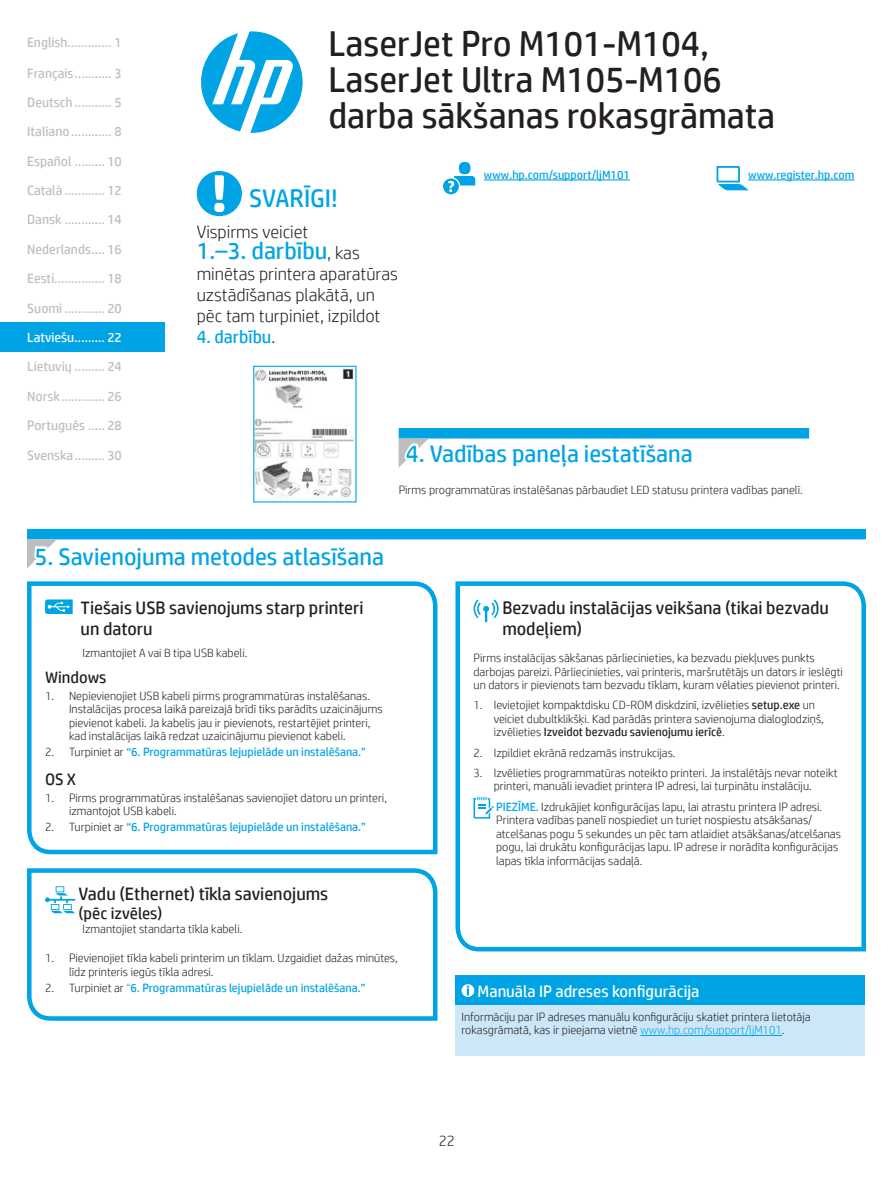
<style>
.page{position:relative;width:893px;height:1188px;background:#fff}
.page>*{position:absolute;margin:0;border:0;box-sizing:border-box;transform-origin:0 0}
.t1{font:36px/36px "HP Simplified";color:#231f20}
.t2{font:25.5px "HP Simplified";color:#00a4e4}
.t3{font:24px "HP Simplified";color:#00a4e4}
.t4{font:18px/21px "HP Simplified";color:#231f20}
.t5{font:300 18px/21px "HP Simplified";color:#231f20}
.t6{font:18px "HP Simplified";color:#00a4e4}
.t7{font:16.5px "HP Simplified";color:#fff}
.t8{font:16.5px "HP Simplified";color:#231f20}
.t9{font:300 15px "HP Simplified";color:#231f20}
.t10{font:13.5px "HP Simplified";color:#bcbec0}
.t11{font:13.5px "HP Simplified";color:#fff}
.t12{font:300 12px/13.5px "HP Simplified";color:#231f20}
.t13{font:12px "HP Simplified";color:#00a4e4}
.s1{font-weight:300;font-size:18px;color:#231f20}
.s2{font-weight:300;color:#231f20}
.s3{font-weight:300}
.s4{font-weight:400}
.s5{font-weight:400;color:#00a4e4}
.s6{color:#00a4e4}
</style>
<div class="page">
<img style="left:255px;top:368px;width:99px;height:131px">
<div style="left:253px;top:366px;width:103px;height:137px;border:1px solid #00a4e4"></div>
<div style="left:0;top:322px;width:165px;height:29px;background:#00a4e4"></div>
<div style="left:27px;top:529px;width:838px;height:10px;background:#00a4e4"></div>
<svg style="left:27px;top:581px;width:411px;height:274px"></svg>
<svg style="left:455px;top:581px;width:411px;height:371px"></svg>
<div style="left:197px;top:171px;width:45px;height:45px;background:#00a4e4;border-radius:50%"></div>
<svg style="left:214px;top:175px;width:10px;height:37px"></svg>
<div style="left:455px;top:976px;width:409px;height:29px;background:#00a4e4"></div>
<div style="left:455px;top:1005px;width:409px;height:50px;background:#cde7f8"></div>
<svg style="left:461px;top:984px;width:13px;height:13px"></svg>
<hr style="left:640px;top:1035px;width:141px;height:1px;background:#00a4e4">
<div style="left:398px;top:428px;width:410px;height:11px;background:#00a4e4"></div>
<svg style="left:27px;top:868px;width:411px;height:153px"></svg>
<svg style="left:201px;top:31px;width:101px;height:102px"></svg>
<svg style="left:398px;top:438px;width:31px;height:30px"></svg>
<svg style="left:27px;top:539px;width:46px;height:174px"></svg>
<svg style="left:443px;top:162px;width:32px;height:32px"></svg>
<svg style="left:716px;top:166px;width:32px;height:24px"></svg>
<hr style="left:483px;top:179px;width:146px;height:2px;background:#00a4e4">
<hr style="left:747px;top:179px;width:107px;height:2px;background:#00a4e4">
<p class="t10" style="left:27px;top:34px;width:96px">English............. 1</p>
<p class="t10" style="left:27px;top:64px;width:96px">Français........... 3</p>
<p class="t10" style="left:27px;top:93px;width:96px">Deutsch ........... 5</p>
<p class="t10" style="left:27px;top:123px;width:96px">Italiano............ 8</p>
<p class="t10" style="left:27px;top:152px;width:96px">Español ......... 10</p>
<p class="t10" style="left:27px;top:182px;width:96px">Català ............ 12</p>
<p class="t10" style="left:27px;top:211px;width:96px">Dansk ............ 14</p>
<p class="t10" style="left:27px;top:240px;width:96px">Nederlands.... 16</p>
<p class="t10" style="left:27px;top:270px;width:96px">Eesti............... 18</p>
<p class="t10" style="left:27px;top:299px;width:96px">Suomi ............ 20</p>
<p class="t11" style="left:27px;top:329px;width:96px">Latviešu......... 22</p>
<p class="t10" style="left:27px;top:358px;width:96px">Lietuvių ......... 24</p>
<p class="t10" style="left:27px;top:387px;width:96px">Norsk............. 26</p>
<p class="t10" style="left:27px;top:417px;width:96px">Português ..... 28</p>
<p class="t10" style="left:27px;top:446px;width:96px">Svenska......... 30</p>
<h1 class="t1" style="left:328px;top:25px;width:448px">LaserJet Pro M101-M104,<br>LaserJet Ultra M105-M106 darba sākšanas rokasgrāmata</h1>
<p class="t13" style="left:483px;top:167px;width:147px">www.hp.com/support/ljM101</p>
<p class="t13" style="left:747px;top:167px;width:108px">www.register.hp.com</p>
<h2 class="t2" style="left:249px;top:182px;width:90px">SVARĪGI!</h2>
<h3 class="t5" style="left:197px;top:221px;width:113px">Vispirms veiciet</h3>
<h3 class="t3" style="left:197px;top:235px;width:164px">1.–3. darbību<span class="s1">, kas</span></h3>
<h3 class="t5" style="left:197px;top:263px;width:203px">minētas printera aparatūras uzstādīšanas plakātā, un pēc tam turpiniet, izpildot</h3>
<h3 class="t6" style="left:197px;top:325px;width:80px">4. darbību<span class="s2">.</span></h3>
<h3 class="t3" style="left:406px;top:438px;width:288px">4. Vadības paneļa iestatīšana</h3>
<p class="t12" style="left:398px;top:483px;width:405px">Pirms programmatūras instalēšanas pārbaudiet LED statusu printera vadības panelī.</p>
<h3 class="t3" style="left:35px;top:541px;width:351px">5. Savienojuma metodes atlasīšana</h3>
<h3 class="t4" style="left:81px;top:597px;width:284px">Tiešais USB savienojums starp printeri un datoru</h3>
<p class="t12" style="left:82px;top:646px;width:166px">Izmantojiet A vai B tipa USB kabeli.</p>
<h3 class="t8" style="left:45px;top:667px;width:63px">Windows</h3>
<p class="t12" style="left:69px;top:688px;width:315px;text-indent:-24px">1. Nepievienojiet USB kabeli pirms programmatūras instalēšanas.<br>Instalācijas procesa laikā pareizajā brīdī tiks parādīts uzaicinājums pievienot kabeli. Ja kabelis jau ir pievienots, restartējiet printeri, kad instalācijas laikā redzat uzaicinājumu pievienot kabeli.</p>
<p class="t13" style="left:45px;top:744px;width:322px"><span class="s2">2. Turpiniet ar</span> “6. Programmatūras lejupielāde un instalēšana.”</p>
<h3 class="t8" style="left:45px;top:769px;width:33px">OS X</h3>
<p class="t12" style="left:69px;top:790px;width:319px;text-indent:-24px">1. Pirms programmatūras instalēšanas savienojiet datoru un printeri, izmantojot USB kabeli.</p>
<p class="t13" style="left:45px;top:819px;width:322px"><span class="s2">2. Turpiniet ar</span> “6. Programmatūras lejupielāde un instalēšana.”</p>
<h3 class="t4" style="left:78px;top:883px;width:251px">Vadu (Ethernet) tīkla savienojums</h3>
<h3 class="t8" style="left:79px;top:903px;width:85px">(pēc izvēles)</h3>
<p class="t12" style="left:82px;top:922px;width:161px">Izmantojiet standarta tīkla kabeli.</p>
<p class="t12" style="left:69px;top:951px;width:330px;text-indent:-24px">1. Pievienojiet tīkla kabeli printerim un tīklam. Uzgaidiet dažas minūtes, līdz printeris iegūs tīkla adresi.</p>
<p class="t13" style="left:45px;top:980px;width:322px"><span class="s2">2. Turpiniet ar</span> <span class="s3">“</span>6. Programmatūras lejupielāde un instalēšana.”</p>
<h3 class="t4" style="left:502px;top:597px;width:328px">Bezvadu instalācijas veikšana (tikai bezvadu modeļiem)</h3>
<p class="t12" style="left:473px;top:651px;width:371px">Pirms instalācijas sākšanas pārliecinieties, ka bezvadu piekļuves punkts darbojas pareizi. Pārliecinieties, vai printeris, maršrutētājs un dators ir ieslēgti un dators ir pievienots tam bezvadu tīklam, kuram vēlaties pievienot printeri.</p>
<p class="t12" style="left:493px;top:698px;width:331px;text-indent:-20px">1. Ievietojiet kompaktdisku CD-ROM diskdzinī, izvēlieties <span class="s4">setup.exe</span> un veiciet dubultklikšķi. Kad parādās printera savienojuma dialoglodziņš, izvēlieties <span class="s4">Izveidot bezvadu savienojumu ierīcē</span>.</p>
<p class="t12" style="left:473px;top:745px;width:203px">2. Izpildiet ekrānā redzamās instrukcijas.</p>
<p class="t12" style="left:473px;top:766px;width:365px;text-align:center">3. Izvēlieties programmatūras noteikto printeri. Ja instalētājs nevar noteikt printeri, manuāli ievadiet printera IP adresi, lai turpinātu instalāciju.</p>
<p class="t12" style="left:496px;top:799px;width:346px"><span class="s5">PIEZĪME.</span> Izdrukājiet konfigurācijas lapu, lai atrastu printera IP adresi.<br>Printera vadības panelī nospiediet un turiet nospiestu atsākšanas/ atcelšanas pogu 5 sekundes un pēc tam atlaidiet atsākšanas/atcelšanas pogu, lai drukātu konfigurācijas lapu. IP adrese ir norādīta konfigurācijas lapas tīkla informācijas sadaļā.</p>
<h3 class="t7" style="left:477px;top:980px;width:223px">Manuāla IP adreses konfigurācija</h3>
<p class="t12" style="left:461px;top:1010px;width:350px">Informāciju par IP adreses manuālu konfigurāciju skatiet printera lietotāja rokasgrāmatā, kas ir pieejama vietnē <span class="s6">www.hp.com/support/ljM101</span>.</p>
<p class="t9" style="left:438px;top:1131px;width:18px">22</p>
</div>
